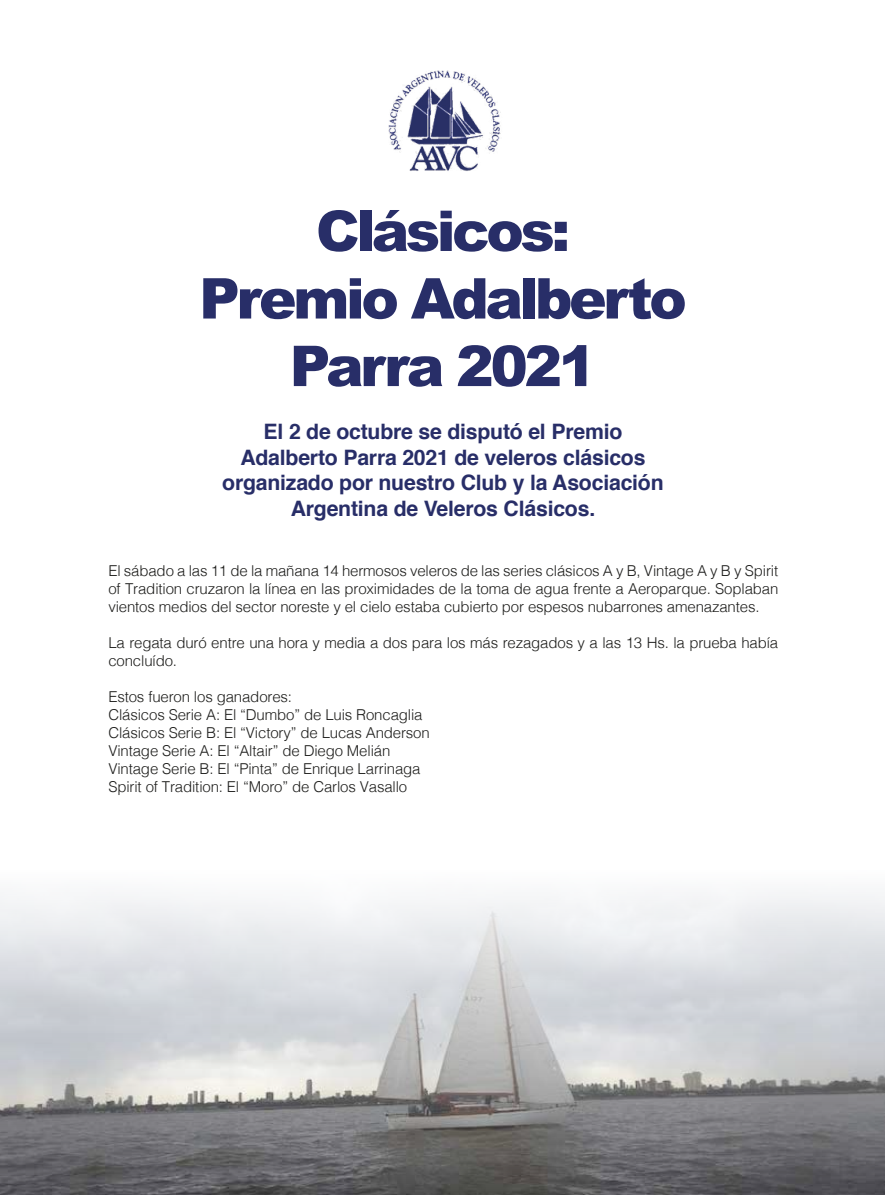
<style>
.page{position:relative;width:886px;height:1195px;background:#fff}
.page>*{position:absolute;margin:0;border:0;box-sizing:border-box;transform-origin:0 0}
.t1{font:900 56.25px/67.5px "Arial";letter-spacing:-.06em;color:#282e68;text-align:center}
.t2{font:700 21.25px/25.5px "Helvetica";letter-spacing:-.01em;color:#282e68;text-align:center}
.t3{font:300 15px/18px "Helvetica";letter-spacing:-.01em;color:#1d1d1b}
</style>
<div class="page">
<img style="left:388px;top:70px;width:113px;height:101px">
<svg style="left:0;top:892px;width:885px;height:302px;background:#b5b6b8"></svg>
<h1 class="t1" style="left:199px;top:195px;width:489px">Clásicos:<br>Premio Adalberto<br>Parra 2021</h1>
<h2 class="t2" style="left:222px;top:421px;width:443px">El 2 de octubre se disputó el Premio Adalberto Parra 2021 de veleros clásicos organizado por nuestro Club y la Asociación Argentina de Veleros Clásicos.</h2>
<p class="t3" style="left:108px;top:562px;width:671px;text-align:justify">El sábado a las 11 de la mañana 14 hermosos veleros de las series clásicos A y B, Vintage A y B y Spirit of Tradition cruzaron la línea en las proximidades de la toma de agua frente a Aeroparque. Soplaban vientos medios del sector noreste y el cielo estaba cubierto por espesos nubarrones amenazantes.</p>
<p class="t3" style="left:108px;top:634px;width:671px">La regata duró entre una hora y media a dos para los más rezagados y a las 13 Hs. la prueba había concluído.</p>
<p class="t3" style="left:108px;top:688px;width:323px">Estos fueron los ganadores:<br>Clásicos Serie A: El “Dumbo” de Luis Roncaglia Clásicos Serie B: El “Victory” de Lucas Anderson Vintage Serie A: El “Altair” de Diego Melián Vintage Serie B: El “Pinta” de Enrique Larrinaga Spirit of Tradition: El “Moro” de Carlos Vasallo</p>
</div>
